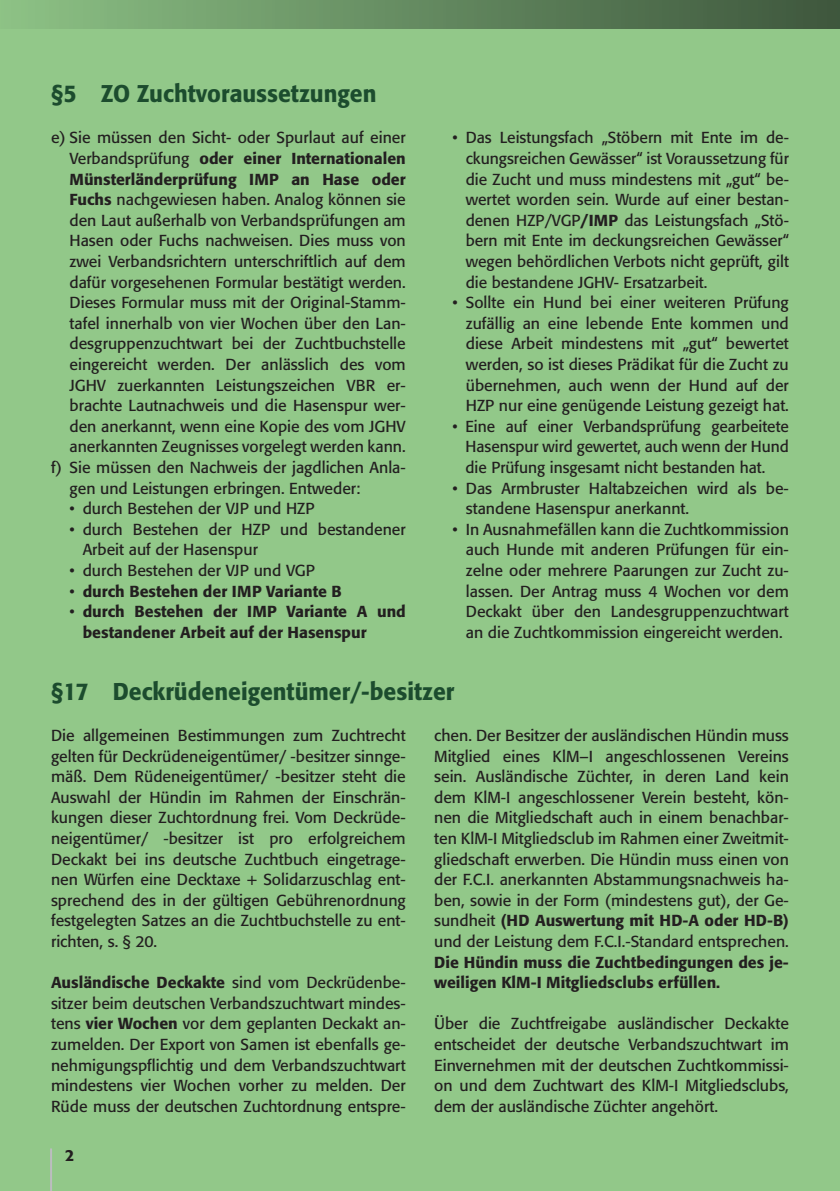
<style>
.page{position:relative;width:840px;height:1191px;background:#fff}
.page>*{position:absolute;margin:0;border:0;box-sizing:border-box;transform-origin:0 0}
.t1{font:500 24px "Formata";color:#1c4c2e;scale:.95 1}
.t2{font:500 16px "Formata";color:#231f20}
.t3{font:15.8px/20.6px "Formata";color:#231f20;text-align:justify}
.t4{font:500 15.8px/20.6px "Formata";color:#231f20}
.s1{font-weight:400}
.s2{font-weight:500}
.s3{font-weight:700}
</style>
<div class="page">
<hr style="left:839px;top:0;width:1px;height:1191px;background:#92c889">
<div style="left:0;top:0;width:839px;height:1191px;background:#92c889"></div>
<div style="left:0;top:0;width:839px;height:28px;background:linear-gradient(to right,#8cc085,#3d563c)"></div>
<hr style="left:50px;top:1148px;width:2px;height:43px;background:#bcbdc0">
<h1 class="t1" style="left:51px;top:79px;width:344px">§5 ZO Zuchtvoraussetzungen</h1>
<p class="t3" style="left:51px;top:127px;width:356px">e) Sie müssen den Sicht- oder Spurlaut auf einer</p>
<p class="t4" style="left:69px;top:148px;width:337px"><span class="s1">Verbandsprüfung</span> oder einer Internationalen</p>
<p class="t4" style="left:69px;top:168px;width:337px">Münsterländerprüfung IMP an Hase oder</p>
<p class="t3" style="left:69px;top:189px;width:337px"><span class="s2">Fuchs</span> nachgewiesen haben. Analog können sie</p>
<p class="t3" style="left:69px;top:210px;width:337px">den Laut außerhalb von Verbandsprüfungen am</p>
<p class="t3" style="left:69px;top:230px;width:337px">Hasen oder Fuchs nachweisen. Dies muss von</p>
<p class="t3" style="left:69px;top:251px;width:337px">zwei Verbandsrichtern unterschriftlich auf dem</p>
<p class="t3" style="left:69px;top:272px;width:336px">dafür vorgesehenen Formular bestätigt werden.</p>
<p class="t3" style="left:69px;top:292px;width:337px">Dieses Formular muss mit der Original-Stamm-</p>
<p class="t3" style="left:69px;top:313px;width:337px">tafel innerhalb von vier Wochen über den Lan-</p>
<p class="t3" style="left:69px;top:333px;width:337px">desgruppenzuchtwart bei der Zuchtbuchstelle</p>
<p class="t3" style="left:69px;top:354px;width:337px">eingereicht werden. Der anlässlich des vom</p>
<p class="t3" style="left:69px;top:375px;width:337px">JGHV zuerkannten Leistungszeichen VBR er-</p>
<p class="t3" style="left:69px;top:395px;width:337px">brachte Lautnachweis und die Hasenspur wer-</p>
<p class="t3" style="left:69px;top:416px;width:337px">den anerkannt, wenn eine Kopie des vom JGHV</p>
<p class="t3" style="left:69px;top:436px;width:336px">anerkannten Zeugnisses vorgelegt werden kann.</p>
<p class="t3" style="left:51px;top:457px;width:356px">f) Sie müssen den Nachweis der jagdlichen Anla-</p>
<p class="t3" style="left:69px;top:478px;width:292px">gen und Leistungen erbringen. Entweder:</p>
<p class="t3" style="left:69px;top:498px;width:246px">• durch Bestehen der VJP und HZP</p>
<p class="t3" style="left:83px;top:519px;width:324px;text-indent:-13px">• durch Bestehen der HZP und bestandener<br>Arbeit auf der Hasenspur</p>
<p class="t3" style="left:69px;top:560px;width:247px">• durch Bestehen der VJP und VGP</p>
<p class="t4" style="left:69px;top:581px;width:273px"><span class="s1">•</span> durch Bestehen der IMP Variante B</p>
<p class="t4" style="left:83px;top:601px;width:324px;text-indent:-13px"><span class="s1">•</span> durch Bestehen der IMP Variante A und bestandener Arbeit auf der Hasenspur</p>
<p class="t3" style="left:465px;top:127px;width:324px;text-indent:-13px">• Das Leistungsfach „Stöbern mit Ente im de&shy;ckungsreichen Gewässer“ ist Voraussetzung für die Zucht und muss mindestens mit „gut“ be&shy;wertet worden sein. Wurde auf einer bestan&shy;denen HZP/VGP<span class="s3">/</span><span class="s2">IMP</span> das Leistungsfach „Stö&shy;bern mit Ente im deckungsreichen Gewässer“ wegen behördlichen Verbots nicht geprüft, gilt die bestandene JGHV- Ersatzarbeit.</p>
<p class="t3" style="left:465px;top:292px;width:324px;text-indent:-13px">• Sollte ein Hund bei einer weiteren Prüfung zufällig an eine lebende Ente kommen und diese Arbeit mindestens mit „gut“ bewertet werden, so ist dieses Prädikat für die Zucht zu übernehmen, auch wenn der Hund auf der HZP nur eine genügende Leistung gezeigt hat.</p>
<p class="t3" style="left:465px;top:416px;width:325px;text-indent:-13px">• Eine auf einer Verbandsprüfung gearbeitete Hasenspur wird gewertet, auch wenn der Hund die Prüfung insgesamt nicht bestanden hat.</p>
<p class="t3" style="left:465px;top:478px;width:324px;text-indent:-13px">• Das Armbruster Haltabzeichen wird als be&shy;standene Hasenspur anerkannt.</p>
<p class="t3" style="left:465px;top:519px;width:324px;text-indent:-13px">• In Ausnahmefällen kann die Zuchtkommission auch Hunde mit anderen Prüfungen für ein&shy;zelne oder mehrere Paarungen zur Zucht zu&shy;lassen. Der Antrag muss 4 Wochen vor dem Deckakt über den Landesgruppenzuchtwart an die Zuchtkommission eingereicht werden.</p>
<h1 class="t1" style="left:51px;top:676px;width:426px">§17 Deckrüdeneigentümer/-besitzer</h1>
<p class="t3" style="left:51px;top:725px;width:356px">Die allgemeinen Bestimmungen zum Zuchtrecht gelten für Deckrüdeneigentümer/ -besitzer sinnge&shy;mäß. Dem Rüdeneigentümer/ -besitzer steht die Auswahl der Hündin im Rahmen der Einschrän&shy;kungen dieser Zuchtordnung frei. Vom Deckrüde&shy;neigentümer/ -besitzer ist pro erfolgreichem Deckakt bei ins deutsche Zuchtbuch eingetrage&shy;nen Würfen eine Decktaxe + Solidarzuschlag ent&shy;sprechend des in der gültigen Gebührenordnung festgelegten Satzes an die Zuchtbuchstelle zu ent&shy;richten, s. § 20.</p>
<p class="t3" style="left:51px;top:972px;width:356px"><span class="s2">Ausländische Deckakte</span> sind vom Deckrüdenbe&shy;sitzer beim deutschen Verbandszuchtwart mindes&shy;tens <span class="s2">vier Wochen</span> vor dem geplanten Deckakt an&shy;zumelden. Der Export von Samen ist ebenfalls ge&shy;nehmigungspflichtig und dem Verbandszuchtwart mindestens vier Wochen vorher zu melden. Der Rüde muss der deutschen Zuchtordnung entspre-</p>
<p class="t3" style="left:434px;top:725px;width:356px">chen. Der Besitzer der ausländischen Hündin muss Mitglied eines KlM–I angeschlossenen Vereins sein. Ausländische Züchter, in deren Land kein dem KlM-I angeschlossener Verein besteht, kön&shy;nen die Mitgliedschaft auch in einem benachbar&shy;ten KlM-I Mitgliedsclub im Rahmen einer Zweitmit&shy;gliedschaft erwerben. Die Hündin muss einen von der F.C.I. anerkannten Abstammungsnachweis ha&shy;ben, sowie in der Form (mindestens gut), der Ge&shy;sundheit <span class="s2">(HD Auswertung mit HD-A oder HD-B) </span>und der Leistung dem F.C.I.-Standard entsprechen.</p>
<p class="t4" style="left:434px;top:951px;width:356px">Die Hündin muss die Zuchtbedingungen des je&shy;weiligen KlM-I Mitgliedsclubs erfüllen.</p>
<p class="t3" style="left:434px;top:1013px;width:356px">Über die Zuchtfreigabe ausländischer Deckakte entscheidet der deutsche Verbandszuchtwart im Einvernehmen mit der deutschen Zuchtkommissi&shy;on und dem Zuchtwart des KlM-I Mitgliedsclubs, dem der ausländische Züchter angehört.</p>
<p class="t2" style="left:65px;top:1145px;width:11px">2</p>
</div>
